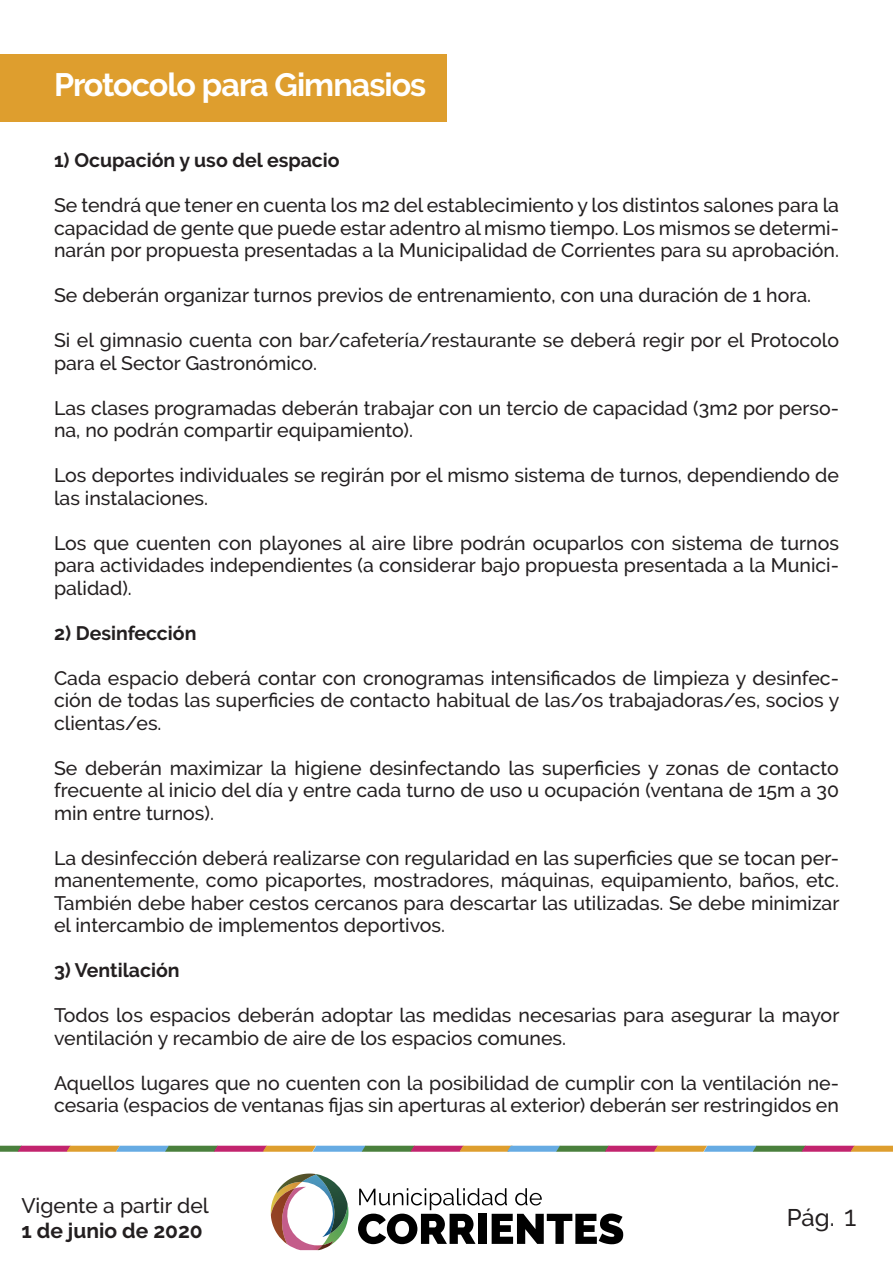
<style>
.page{position:relative;width:893px;height:1263px;background:#fff}
.page>*{position:absolute;margin:0;border:0;box-sizing:border-box;transform-origin:0 0}
.t1{font:700 32.25px "Raleway";letter-spacing:-.03em;color:#fff}
.t2{font:28.5px "Raleway";color:#231f20}
.t3{font:500 24px "Raleway";color:#231f20}
.t4{font:500 21px "Raleway";color:#231f20}
.t5{font:700 21px "Raleway";color:#231f20}
.t6{font:500 19.5px/22.5px "Raleway";color:#231f20;text-align:justify}
.t7{font:700 19.5px "Raleway";color:#231f20}
</style>
<div class="page">
<svg style="left:0;top:1146px;width:893px;height:6px;background:#9c7e71"></svg>
<svg style="left:279px;top:1173px;width:69px;height:77px"></svg>
<img style="left:271px;top:1188px;width:24px;height:56px">
<img style="left:317px;top:1241px;width:17px;height:9px">
<svg style="left:358px;top:1188px;width:265px;height:56px"></svg>
<div style="left:0;top:54px;width:446px;height:68px;background:#de9e2e"></div>
<p class="t1" style="left:54px;top:66px;width:374px">Protocolo para Gimnasios</p>
<p class="t7" style="left:54px;top:149px;width:287px">1) Ocupación y uso del espacio</p>
<p class="t6" style="left:54px;top:194px;width:786px">Se tendrá que tener en cuenta los m2 del establecimiento y los distintos salones para la capacidad de gente que puede estar adentro al mismo tiempo. Los mismos se determi&shy;narán por propuesta presentadas a la Municipalidad de Corrientes para su aprobación.</p>
<p class="t6" style="left:54px;top:284px;width:759px">Se deberán organizar turnos previos de entrenamiento, con una duración de 1 hora.</p>
<p class="t6" style="left:54px;top:329px;width:786px">Si el gimnasio cuenta con bar/cafetería/restaurante se deberá regir por el Protocolo para el Sector Gastronómico.</p>
<p class="t6" style="left:54px;top:397px;width:786px">Las clases programadas deberán trabajar con un tercio de capacidad (3m2 por perso&shy;na, no podrán compartir equipamiento).</p>
<p class="t6" style="left:54px;top:464px;width:786px">Los deportes individuales se regirán por el mismo sistema de turnos, dependiendo de las instalaciones.</p>
<p class="t6" style="left:54px;top:532px;width:786px">Los que cuenten con playones al aire libre podrán ocuparlos con sistema de turnos para actividades independientes (a considerar bajo propuesta presentada a la Munici&shy;palidad).</p>
<p class="t7" style="left:54px;top:622px;width:144px">2) Desinfección</p>
<p class="t6" style="left:54px;top:667px;width:787px">Cada espacio deberá contar con cronogramas intensificados de limpieza y desinfec&shy;ción de todas las superficies de contacto habitual de las/os trabajadoras/es, socios y clientas/es.</p>
<p class="t6" style="left:54px;top:757px;width:786px">Se deberán maximizar la higiene desinfectando las superficies y zonas de contacto frecuente al inicio del día y entre cada turno de uso u ocupación (ventana de 15m a 30 min entre turnos).</p>
<p class="t6" style="left:54px;top:847px;width:787px">La desinfección deberá realizarse con regularidad en las superficies que se tocan per&shy;manentemente, como picaportes, mostradores, máquinas, equipamiento, baños, etc.<br>También debe haber cestos cercanos para descartar las utilizadas. Se debe minimizar el intercambio de implementos deportivos.</p>
<p class="t7" style="left:54px;top:959px;width:127px">3) Ventilación</p>
<p class="t6" style="left:54px;top:1004px;width:787px">Todos los espacios deberán adoptar las medidas necesarias para asegurar la mayor ventilación y recambio de aire de los espacios comunes.</p>
<p class="t6" style="left:54px;top:1072px;width:786px">Aquellos lugares que no cuenten con la posibilidad de cumplir con la ventilación ne&shy;cesaria (espacios de ventanas fijas sin aperturas al exterior) deberán ser restringidos en</p>
<p class="t4" style="left:21px;top:1193px;width:189px">Vigente a partir del</p>
<p class="t5" style="left:21px;top:1219px;width:183px">1 de junio de 2020</p>
<p class="t3" style="left:787px;top:1204px;width:49px">Pág.</p>
<p class="t2" style="left:844px;top:1199px;width:14px">1</p>
</div>
